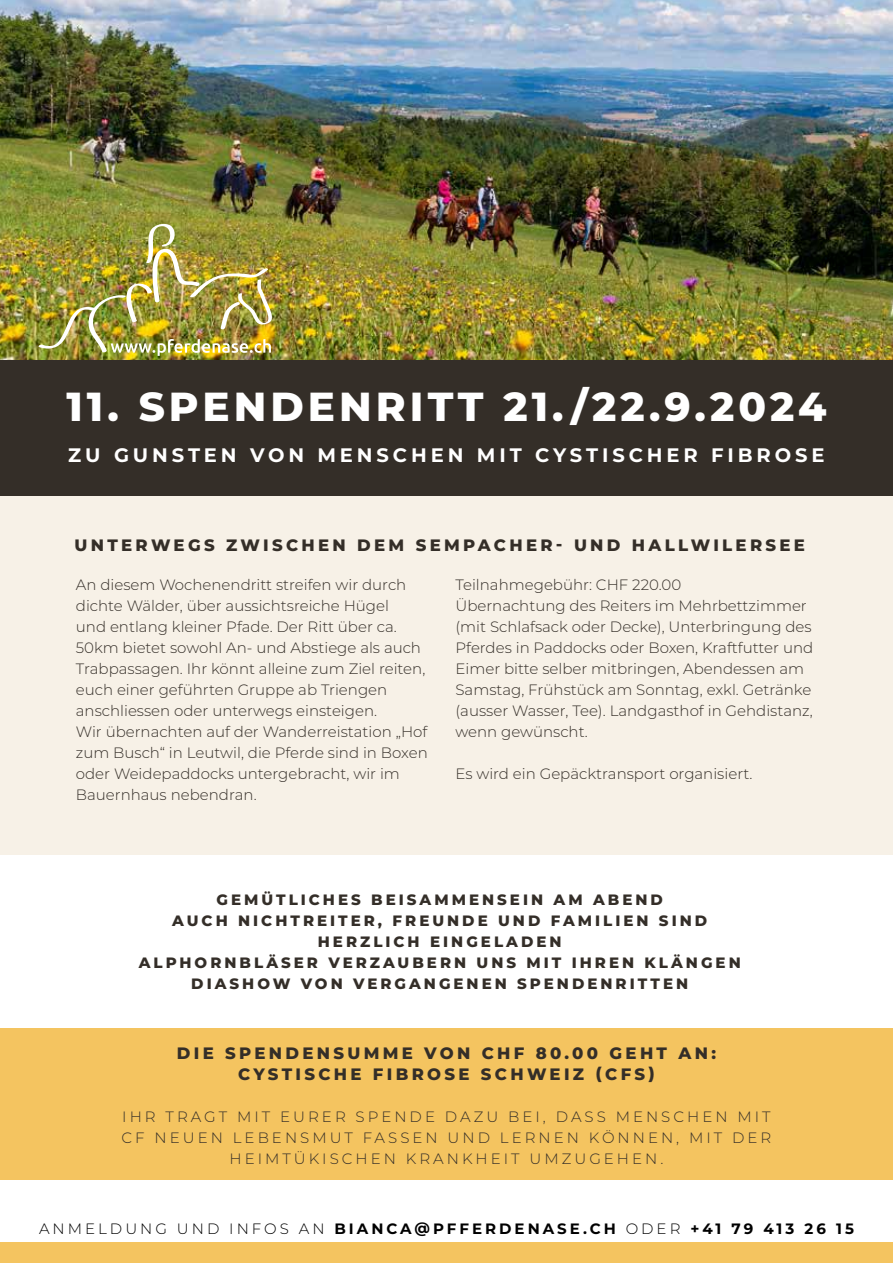
<style>
.page{position:relative;width:893px;height:1263px;background:#fff}
.page>*{position:absolute;margin:0;border:0;box-sizing:border-box;transform-origin:0 0}
.t1{font:800 40.5px "Montserrat";letter-spacing:.1em;color:#fff}
.t2{font:700 19.5px "Montserrat";letter-spacing:.2em;color:#fff}
.t3{font:800 16.5px/21px "Montserrat";letter-spacing:.2em;color:#342e28;text-align:center}
.t4{font:300 15px/21px "Montserrat";color:#342e28}
.t5{font:800 15px/21px "Montserrat";letter-spacing:.2em;color:#342e28;text-align:center}
.t6{font:300 15px/21px "Montserrat";letter-spacing:.2em;color:#342e28;text-align:center}
.t7{font:700 15px "Montserrat";letter-spacing:.2em;color:#000}
.s1{font-weight:300}
</style>
<div class="page">
<div style="left:0;top:1028px;width:893px;height:151px;background:#f4c460"></div>
<div style="left:0;top:495px;width:893px;height:360px;background:#f7f1e7"></div>
<img style="left:0;top:0;width:893px;height:360px">
<div style="left:0;top:360px;width:893px;height:135px;background:#342e28"></div>
<div style="left:0;top:1242px;width:893px;height:21px;background:#f4c460"></div>
<img style="left:39px;top:224px;width:233px;height:132px">
<h1 class="t1" style="left:66px;top:377px;width:761px">11. SPENDENRITT 21./22.9.2024</h1>
<h2 class="t2" style="left:68px;top:441px;width:758px">ZU GUNSTEN VON MENSCHEN MIT CYSTISCHER FIBROSE</h2>
<p class="t3" style="left:74px;top:534px;width:732px">UNTERWEGS ZWISCHEN DEM SEMPACHER- UND HALLWILERSEE</p>
<p class="t4" style="left:76px;top:573px;width:353px">An diesem Wochenendritt streifen wir durch dichte Wälder, über aussichtsreiche Hügel<br>und entlang kleiner Pfade. Der Ritt über ca.<br>50km bietet sowohl An- und Abstiege als auch Trabpassagen. Ihr könnt alleine zum Ziel reiten, euch einer geführten Gruppe ab Triengen anschliessen oder unterwegs einsteigen.<br>Wir übernachten auf der Wanderreistation „Hof zum Busch“ in Leutwil, die Pferde sind in Boxen oder Weidepaddocks untergebracht, wir im Bauernhaus nebendran.</p>
<p class="t4" style="left:455px;top:573px;width:359px">Teilnahmegebühr: CHF 220.00<br>Übernachtung des Reiters im Mehrbettzimmer (mit Schlafsack oder Decke), Unterbringung des Pferdes in Paddocks oder Boxen, Kraftfutter und Eimer bitte selber mitbringen, Abendessen am Samstag, Frühstück am Sonntag, exkl. Getränke (ausser Wasser, Tee). Landgasthof in Gehdistanz, wenn gewünscht.</p>
<p class="t4" style="left:455px;top:762px;width:299px">Es wird ein Gepäcktransport organisiert.</p>
<p class="t5" style="left:139px;top:888px;width:604px">GEMÜTLICHES BEISAMMENSEIN AM ABEND<br>AUCH NICHTREITER, FREUNDE UND FAMILIEN SIND HERZLICH EINGELADEN<br>ALPHORNBLÄSER VERZAUBERN UNS MIT IHREN KLÄNGEN DIASHOW VON VERGANGENEN SPENDENRITTEN</p>
<p class="t3" style="left:177px;top:1041px;width:541px">DIE SPENDENSUMME VON CHF 80.00 GEHT AN:<br>CYSTISCHE FIBROSE SCHWEIZ (CFS)</p>
<p class="t6" style="left:122px;top:1105px;width:651px">IHR TRAGT MIT EURER SPENDE DAZU BEI, DASS MENSCHEN MIT<br>CF NEUEN LEBENSMUT FASSEN UND LERNEN KÖNNEN, MIT DER<br>HEIMTÜKISCHEN KRANKHEIT UMZUGEHEN.</p>
<p class="t7" style="left:39px;top:1217px;width:816px"><span class="s1">ANMELDUNG UND INFOS AN</span> BIANCA@PFFERDENASE.CH <span class="s1">ODER</span> +41 79 413 26 15</p>
</div>
